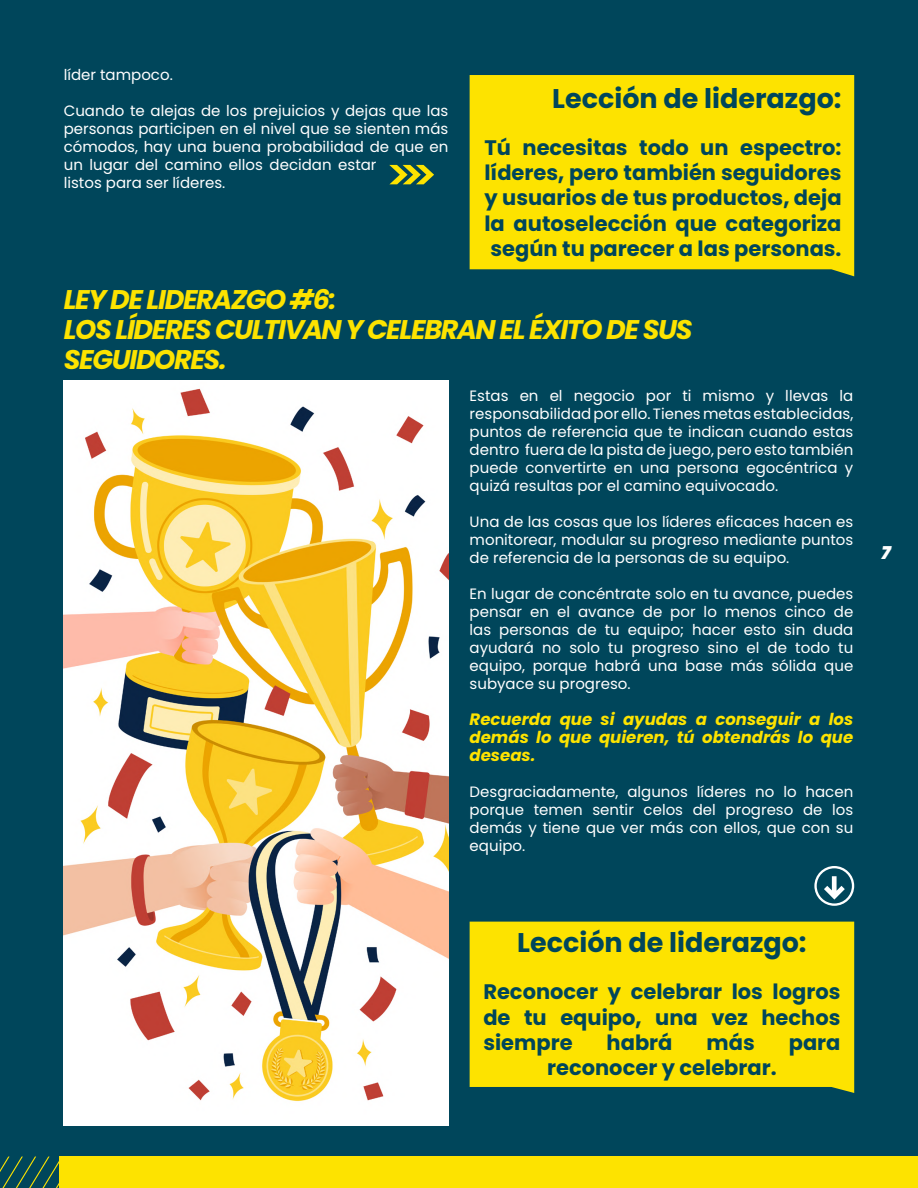
<style>
.page{position:relative;width:918px;height:1188px;background:#00465b}
.page>*{position:absolute;margin:0;border:0;box-sizing:border-box;transform-origin:0 0}
.t1{font:italic 700 27px/30px "Poppins";letter-spacing:-.05em;color:#fde300}
.t2{font:700 27px "Poppins";color:#00465b}
.t3{font:700 21px/25.2px "Poppins";color:#00465b;text-align:justify}
.t4{font:italic 900 18px "Poppins";color:#fff}
.t5{font:italic 700 16.5px/18px "Poppins";color:#fde300;text-align:justify}
.t6{font:15px/18px "Poppins";color:#fff;text-align:justify}
</style>
<div class="page">
<svg style="left:0;top:1157px;width:60px;height:31px"></svg>
<svg style="left:389px;top:165px;width:45px;height:19px"></svg>
<svg style="left:814px;top:866px;width:40px;height:40px"></svg>
<div style="left:60px;top:1157px;width:858px;height:31px;background:#fde300"></div>
<div style="left:470px;top:75px;width:384px;height:201px;background:#fde300"></div>
<div style="left:470px;top:922px;width:384px;height:171px;background:#fde300"></div>
<img style="left:64px;top:381px;width:384px;height:744px">
<p class="t6" style="left:64px;top:65px;width:111px">líder tampoco.</p>
<p class="t6" style="left:64px;top:101px;width:386px;text-align:left">Cuando te alejas de los prejuicios y dejas que las personas participen en el nivel que se sienten más cómodos, hay una buena probabilidad de que en un lugar del camino ellos decidan estar<br>listos para ser líderes.</p>
<h1 class="t2" style="left:552px;top:83px;width:291px">Lección de liderazgo:</h1>
<h2 class="t3" style="left:484px;top:135px;width:359px">Tú necesitas todo un espectro: líderes, pero también seguidores y usuarios de tus productos, deja la autoselección que categoriza según tu parecer a las personas.</h2>
<h1 class="t1" style="left:64px;top:285px;width:630px">LEY DE LIDERAZGO #6:<br>LOS LÍDERES CULTIVAN Y CELEBRAN EL ÉXITO DE SUS<br>SEGUIDORES.</h1>
<p class="t6" style="left:470px;top:387px;width:385px">Estas en el negocio por ti mismo y llevas la responsabilidad por ello. Tienes metas establecidas, puntos de referencia que te indican cuando estas dentro fuera de la pista de juego, pero esto también puede convertirte en una persona egocéntrica y quizá resultas por el camino equivocado.</p>
<p class="t6" style="left:470px;top:513px;width:385px">Una de las cosas que los líderes eficaces hacen es monitorear, modular su progreso mediante puntos de referencia de la personas de su equipo.</p>
<p class="t6" style="left:470px;top:585px;width:385px">En lugar de concéntrate solo en tu avance, puedes pensar en el avance de por lo menos cinco de las personas de tu equipo; hacer esto sin duda ayudará no solo tu progreso sino el de todo tu equipo, porque habrá una base más sólida que subyace su progreso.</p>
<p class="t5" style="left:470px;top:711px;width:385px">Recuerda que si ayudas a conseguir a los demás lo que quieren, tú obtendrás lo que deseas.</p>
<p class="t6" style="left:470px;top:783px;width:385px">Desgraciadamente, algunos líderes no lo hacen porque temen sentir celos del progreso de los demás y tiene que ver más con ellos, que con su equipo.</p>
<p class="t4" style="left:882px;top:542px;width:11px">7</p>
<h1 class="t2" style="left:517px;top:927px;width:291px">Lección de liderazgo:</h1>
<h2 class="t3" style="left:483px;top:980px;width:359px">Reconocer y celebrar los logros de tu equipo, una vez hechos siempre</h2>
<h2 class="t3" style="left:607px;top:1030px;width:67px">habrá</h2>
<h2 class="t3" style="left:707px;top:1030px;width:50px">más</h2>
<h2 class="t3" style="left:789px;top:1030px;width:53px">para</h2>
<h2 class="t3" style="left:547px;top:1055px;width:231px">reconocer y celebrar.</h2>
</div>
